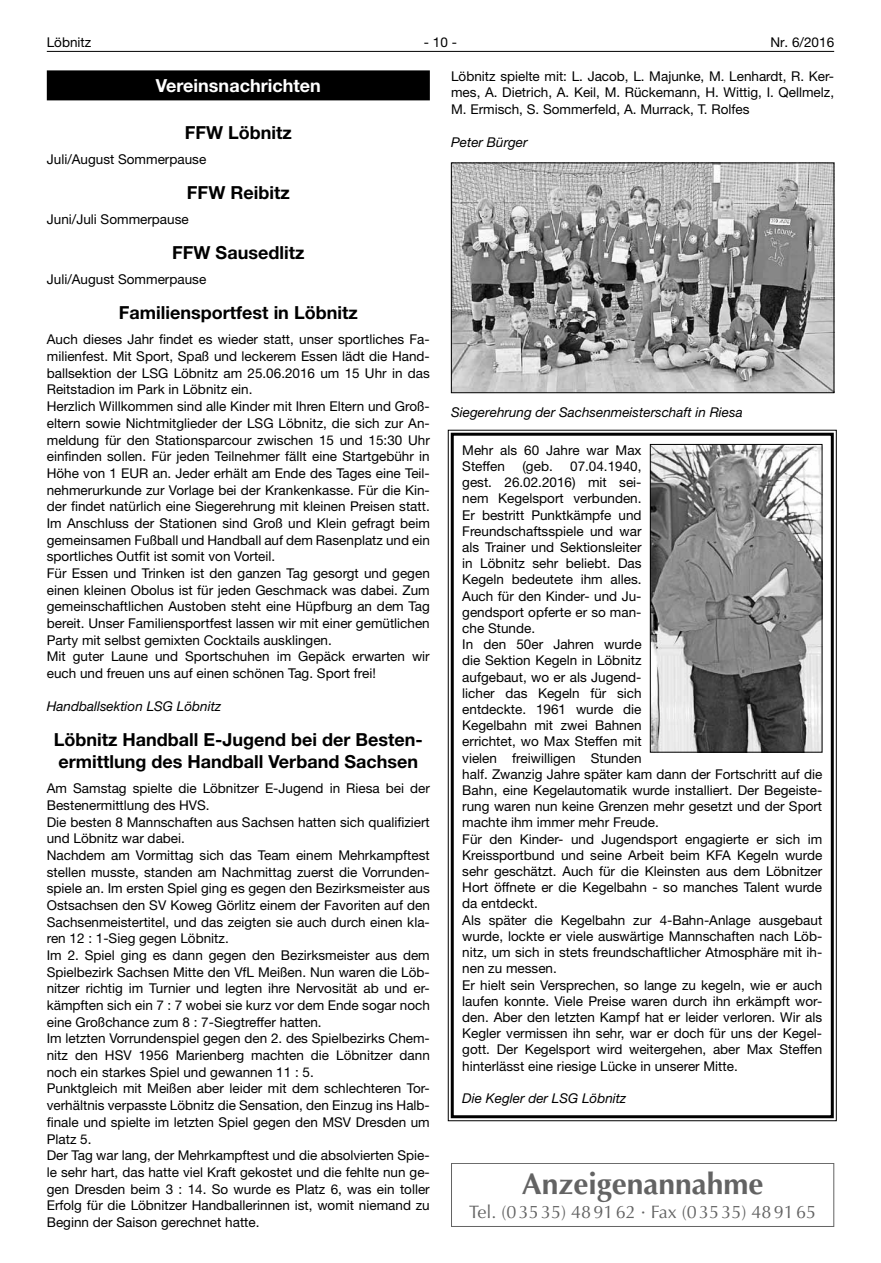
<style>
.page{position:relative;width:881px;height:1263px;background:#fff}
.page>*{position:absolute;margin:0;border:0;box-sizing:border-box;transform-origin:0 0}
.t1{font:700 30px "Cwcgwg Optima LT";color:#636363}
.t2{font:700 18px/22px "Helvetica Neue LT";color:#000}
.t3{font:18px "Ychtgx Optima LT";color:#636363}
.t4{font:700 18px "Helvetica Neue LT";color:#fff}
.t5{font:13.5px/16.6px "Helvetica Neue LT";color:#000}
.t6{font:italic 13.5px "Helvetica Neue LT";color:#000}
</style>
<div class="page">
<hr style="left:47px;top:51px;width:786px;height:1px;background:#000">
<div style="left:47px;top:70px;width:382px;height:30px;background:#000"></div>
<img style="left:453px;top:165px;width:378px;height:226px">
<div style="left:451px;top:163px;width:382px;height:230px;border:1px solid #000"></div>
<svg style="left:447px;top:429px;width:390px;height:693px"></svg>
<div style="left:450px;top:433px;width:383px;height:685px;border:3px solid #000"></div>
<img style="left:651px;top:446px;width:169px;height:304px">
<div style="left:649px;top:444px;width:173px;height:308px;border:1px solid #000"></div>
<div style="left:451px;top:1163px;width:382px;height:64px;border:1px solid #636363"></div>
<p class="t5" style="left:47px;top:33px;width:46px">Löbnitz</p>
<p class="t5" style="left:424px;top:33px;width:35px">- 10 -</p>
<p class="t5" style="left:770px;top:33px;width:65px">Nr. 6/2016</p>
<h2 class="t4" style="left:156px;top:74px;width:166px">Vereinsnachrichten</h2>
<h2 class="t2" style="left:185px;top:121px;width:109px">FFW Löbnitz</h2>
<p class="t5" style="left:47px;top:151px;width:161px">Juli/August Sommerpause</p>
<h2 class="t2" style="left:187px;top:181px;width:104px">FFW Reibitz</h2>
<p class="t5" style="left:47px;top:211px;width:143px">Juni/Juli Sommerpause</p>
<h2 class="t2" style="left:172px;top:241px;width:133px">FFW Sausedlitz</h2>
<p class="t5" style="left:47px;top:271px;width:161px">Juli/August Sommerpause</p>
<h2 class="t2" style="left:119px;top:301px;width:240px">Familiensportfest in Löbnitz</h2>
<p class="t5" style="left:47px;top:331px;width:384px">Auch dieses Jahr findet es wieder statt, unser sportliches Fa&shy;milienfest. Mit Sport, Spaß und leckerem Essen lädt die Hand&shy;ballsektion der LSG Löbnitz am 25.06.2016 um 15 Uhr in das Reitstadion im Park in Löbnitz ein.<br>Herzlich Willkommen sind alle Kinder mit Ihren Eltern und Groß&shy;eltern sowie Nichtmitglieder der LSG Löbnitz, die sich zur An&shy;meldung für den Stationsparcour zwischen 15 und 15:30 Uhr einfinden sollen. Für jeden Teilnehmer fällt eine Startgebühr in Höhe von 1 EUR an. Jeder erhält am Ende des Tages eine Teil&shy;nehmerurkunde zur Vorlage bei der Krankenkasse. Für die Kin&shy;der findet natürlich eine Siegerehrung mit kleinen Preisen statt.<br>Im Anschluss der Stationen sind Groß und Klein gefragt beim gemeinsamen Fußball und Handball auf dem Rasenplatz und ein sportliches Outfit ist somit von Vorteil.<br>Für Essen und Trinken ist den ganzen Tag gesorgt und gegen einen kleinen Obolus ist für jeden Geschmack was dabei. Zum gemeinschaftlichen Austoben steht eine Hüpfburg an dem Tag bereit. Unser Familiensportfest lassen wir mit einer gemütlichen Party mit selbst gemixten Cocktails ausklingen.<br>Mit guter Laune und Sportschuhen im Gepäck erwarten wir euch und freuen uns auf einen schönen Tag. Sport frei!</p>
<p class="t6" style="left:47px;top:698px;width:176px">Handballsektion LSG Löbnitz</p>
<h2 class="t2" style="left:54px;top:728px;width:370px">Löbnitz Handball E-Jugend bei der Besten&shy;ermittlung des Handball Verband Sachsen</h2>
<p class="t5" style="left:47px;top:780px;width:384px">Am Samstag spielte die Löbnitzer E-Jugend in Riesa bei der Bestenermittlung des HVS.<br>Die besten 8 Mannschaften aus Sachsen hatten sich qualifiziert und Löbnitz war dabei.<br>Nachdem am Vormittag sich das Team einem Mehrkampftest stellen musste, standen am Nachmittag zuerst die Vorrunden&shy;spiele an. Im ersten Spiel ging es gegen den Bezirksmeister aus Ostsachsen den SV Koweg Görlitz einem der Favoriten auf den Sachsenmeistertitel, und das zeigten sie auch durch einen kla&shy;ren 12 : 1-Sieg gegen Löbnitz.<br>Im 2. Spiel ging es dann gegen den Bezirksmeister aus dem Spielbezirk Sachsen Mitte den VfL Meißen. Nun waren die Löb&shy;nitzer richtig im Turnier und legten ihre Nervosität ab und er&shy;kämpften sich ein 7 : 7 wobei sie kurz vor dem Ende sogar noch eine Großchance zum 8 : 7-Siegtreffer hatten.<br>Im letzten Vorrundenspiel gegen den 2. des Spielbezirks Chem&shy;nitz den HSV 1956 Marienberg machten die Löbnitzer dann noch ein starkes Spiel und gewannen 11 : 5.<br>Punktgleich mit Meißen aber leider mit dem schlechteren Tor&shy;verhältnis verpasste Löbnitz die Sensation, den Einzug ins Halb&shy;finale und spielte im letzten Spiel gegen den MSV Dresden um Platz 5.<br>Der Tag war lang, der Mehrkampftest und die absolvierten Spie&shy;le sehr hart, das hatte viel Kraft gekostet und die fehlte nun ge&shy;gen Dresden beim 3 : 14. So wurde es Platz 6, was ein toller Erfolg für die Löbnitzer Handballerinnen ist, womit niemand zu Beginn der Saison gerechnet hatte.</p>
<p class="t5" style="left:451px;top:68px;width:384px;text-align:justify">Löbnitz spielte mit: L. Jacob, L. Majunke, M. Lenhardt, R. Ker&shy;mes, A. Dietrich, A. Keil, M. Rückemann, H. Wittig, I. Qellmelz, M. Ermisch, S. Sommerfeld, A. Murrack, T. Rolfes</p>
<p class="t6" style="left:451px;top:134px;width:78px">Peter Bürger</p>
<p class="t6" style="left:451px;top:404px;width:293px">Siegerehrung der Sachsenmeisterschaft in Riesa</p>
<p class="t5" style="left:462px;top:442px;width:181px;line-height:16.2px">Mehr als 60 Jahre war Max<br>Steffen</p>
<p class="t5" style="left:522px;top:458px;width:32px">(geb.</p>
<p class="t5" style="left:462px;top:458px;width:361px;line-height:16.2px;text-indent:108px">07.04.1940,<br>gest. 26.02.2016) mit sei-<br>nem Kegelsport verbunden.<br>Er bestritt Punktkämpfe und<br>Freundschaftsspiele und war<br>als Trainer und Sektionsleiter<br>in Löbnitz sehr beliebt. Das<br>Kegeln bedeutete ihm alles.<br>Auch für den Kinder- und Ju-<br>gendsport opferte er so man-<br>che Stunde.<br>In den 50er Jahren wurde<br>die Sektion Kegeln in Löbnitz<br>aufgebaut, wo er als Jugend-<br>licher das Kegeln für sich<br>entdeckte. 1961 wurde die<br>Kegelbahn mit zwei Bahnen<br>errichtet, wo Max Steffen mit<br>vielen freiwilligen Stunden<br>half. Zwanzig Jahre später kam dann der Fortschritt auf die Bahn, eine Kegelautomatik wurde installiert. Der Begeiste&shy;rung waren nun keine Grenzen mehr gesetzt und der Sport machte ihm immer mehr Freude.<br>Für den Kinder- und Jugendsport engagierte er sich im Kreissportbund und seine Arbeit beim KFA Kegeln wurde sehr geschätzt. Auch für die Kleinsten aus dem Löbnitzer Hort öffnete er die Kegelbahn - so manches Talent wurde da entdeckt.<br>Als später die Kegelbahn zur 4-Bahn-Anlage ausgebaut wurde, lockte er viele auswärtige Mannschaften nach Löb&shy;nitz, um sich in stets freundschaftlicher Atmosphäre mit ih&shy;nen zu messen.<br>Er hielt sein Versprechen, so lange zu kegeln, wie er auch laufen konnte. Viele Preise waren durch ihn erkämpft wor&shy;den. Aber den letzten Kampf hat er leider verloren. Wir als Kegler vermissen ihn sehr, war er doch für uns der Kegel&shy;gott. Der Kegelsport wird weitergehen, aber Max Steffen hinterlässt eine riesige Lücke in unserer Mitte.</p>
<p class="t6" style="left:462px;top:1090px;width:165px">Die Kegler der LSG Löbnitz</p>
<h1 class="t1" style="left:521px;top:1166px;width:243px">Anzeigenannahme</h1>
<h2 class="t3" style="left:469px;top:1201px;width:348px">Tel. (03535) 489162 · Fax (03535) 489165</h2>
</div>
